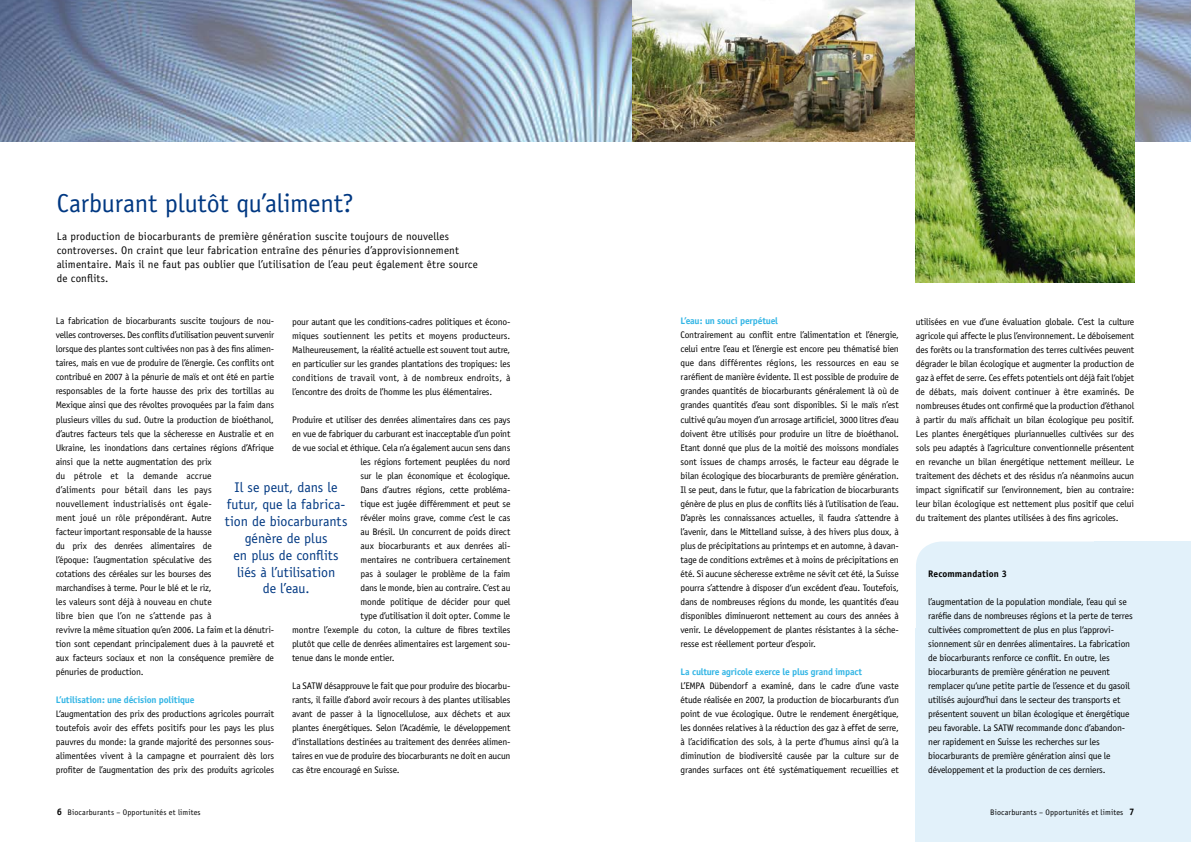
<style>
.page{position:relative;width:1191px;height:842px;background:#fff}
.page>*{position:absolute;margin:0;border:0;box-sizing:border-box;transform-origin:0 0}
.t1{font:26px "Officina Sans";letter-spacing:-.005em;color:#003882}
.t2{font:14px/17px "Officina Sans";color:#003882;text-align:center}
.t3{font:11px/14px "Officina Sans";letter-spacing:.01em;color:#000}
.t4{font:9.5px/14px "Officina Sans";letter-spacing:-.02em;color:#000;text-align:justify}
.t5{font:700 9.5px "Officina Sans";letter-spacing:-.02em;color:#32b5e5}
.t6{font:700 9.5px "Officina Sans";letter-spacing:.01em;color:#000}
.t7{font:8px "Officina Sans";letter-spacing:.015em;color:#000}
.s1{font-weight:700;font-size:9.5px}
</style>
<div class="page">
<img style="left:0;top:0;width:595px;height:142px">
<svg style="left:595px;top:0;width:596px;height:142px;background:#98a8bd"></svg>
<div style="left:916px;top:629px;width:275px;height:213px;background:#e2f1fa"></div>
<img style="left:632px;top:0;width:284px;height:142px">
<img style="left:916px;top:0;width:218px;height:282px">
<div style="left:1094px;top:541px;width:97px;height:231px;background:#e2f1fa"></div>
<div style="left:916px;top:541px;width:218px;height:258px;background:#e2f1fa;border-radius:26px"></div>
<h1 class="t1" style="left:57px;top:188px;width:298px">Carburant plutôt qu’aliment?</h1>
<p class="t3" style="left:57px;top:230px;width:422px">La production de biocarburants de première génération suscite toujours de nouvelles controverses. On craint que leur fabrication entraîne des pénuries d’approvisionnement alimentaire. Mais il ne faut pas oublier que l’utilisation de l’eau peut également être source de conflits.</p>
<p class="t4" style="left:56px;top:314px;width:220px;text-align:left">La fabrication de biocarburants suscite toujours de nou&shy;velles controverses. Des conflits d’utilisation peuvent survenir lorsque des plantes sont cultivées non pas à des fins alimen&shy;taires, mais en vue de produire de l’énergie. Ces conflits ont contribué en 2007 à la pénurie de maïs et ont été en partie responsables de la forte hausse des prix des tortillas au Mexique ainsi que des révoltes provoquées par la faim dans plusieurs villes du sud. Outre la production de bioéthanol, d’autres facteurs tels que la sécheresse en Australie et en Ukraine, les inondations dans certaines régions d’Afrique ainsi que la nette augmentation des prix<br>du pétrole et la demande accrue<br>d’aliments pour bétail dans les pays<br>nouvellement industrialisés ont égale-<br>ment joué un rôle prépondérant. Autre<br>facteur important responsable de la hausse<br>du prix des denrées alimentaires de<br>l’époque: l’augmentation spéculative des<br>cotations des céréales sur les bourses des<br>marchandises à terme. Pour le blé et le riz,<br>les valeurs sont déjà à nouveau en chute<br>libre bien que l’on ne s’attende pas à<br>revivre la même situation qu’en 2006. La faim et la dénutri&shy;tion sont cependant principalement dues à la pauvreté et aux facteurs sociaux et non la conséquence première de pénuries de production.</p>
<p class="t5" style="left:56px;top:693px;width:140px">L’utilisation: une décision politique</p>
<p class="t4" style="left:56px;top:706px;width:220px">L‘augmentation des prix des productions agricoles pourrait toutefois avoir des effets positifs pour les pays les plus pauvres du monde: la grande majorité des personnes sous&shy;alimentées vivent à la campagne et pourraient dès lors profiter de l’augmentation des prix des produits agricoles</p>
<p class="t4" style="left:292px;top:314px;width:220px">pour autant que les conditions-cadres politiques et écono&shy;miques soutiennent les petits et moyens producteurs.<br>Malheureusement, la réalité actuelle est souvent tout autre, en particulier sur les grandes plantations des tropiques: les conditions de travail vont, à de nombreux endroits, à l’encontre des droits de l’homme les plus élémentaires.</p>
<p class="t4" style="left:292px;top:412px;width:220px">Produire et utiliser des denrées alimentaires dans ces pays</p>
<p class="t4" style="left:292px;top:426px;width:220px">en vue de fabriquer du carburant est inacceptable d’un point</p>
<p class="t4" style="left:292px;top:440px;width:220px">de vue social et éthique. Cela n’a également aucun sens dans</p>
<p class="t4" style="left:360px;top:454px;width:151px">les régions fortement peuplées du nord</p>
<p class="t4" style="left:360px;top:468px;width:151px">sur le plan économique et écologique.</p>
<p class="t4" style="left:360px;top:482px;width:151px">Dans d’autres régions, cette probléma-</p>
<p class="t4" style="left:360px;top:496px;width:151px">tique est jugée différemment et peut se</p>
<p class="t4" style="left:360px;top:510px;width:151px">révéler moins grave, comme c’est le cas</p>
<p class="t4" style="left:360px;top:524px;width:151px">au Brésil. Un concurrent de poids direct</p>
<p class="t4" style="left:360px;top:538px;width:151px">aux biocarburants et aux denrées ali-</p>
<p class="t4" style="left:360px;top:552px;width:151px">mentaires ne contribuera certainement</p>
<p class="t4" style="left:360px;top:566px;width:151px">pas à soulager le problème de la faim</p>
<p class="t4" style="left:360px;top:580px;width:151px">dans le monde, bien au contraire. C‘est au</p>
<p class="t4" style="left:360px;top:594px;width:151px">monde politique de décider pour quel</p>
<p class="t4" style="left:360px;top:608px;width:151px">type d’utilisation il doit opter. Comme le</p>
<p class="t4" style="left:292px;top:622px;width:220px">montre l’exemple du coton, la culture de fibres textiles</p>
<p class="t4" style="left:292px;top:636px;width:220px">plutôt que celle de denrées alimentaires est largement sou-</p>
<p class="t4" style="left:292px;top:650px;width:104px">tenue dans le monde entier.</p>
<p class="t4" style="left:292px;top:678px;width:220px">La SATW désapprouve le fait que pour produire des biocarbu&shy;rants, il faille d’abord avoir recours à des plantes utilisables avant de passer à la lignocellulose, aux déchets et aux plantes énergétiques. Selon l’Académie, le développement d‘installations destinées au traitement des denrées alimen&shy;taires en vue de produire des biocarburants ne doit en aucun cas être encouragé en Suisse.</p>
<h2 class="t2" style="left:225px;top:478px;width:124px">Il se peut, dans le futur, que la fabrica&shy;tion de biocarburants génère de plus<br>en plus de conflits liés à l’utilisation<br>de l’eau.</h2>
<p class="t7" style="left:57px;top:807px;width:146px"><span class="s1">6</span> Biocarburants – Opportunités et limites</p>
<p class="t5" style="left:680px;top:315px;width:99px">L’eau: un souci perpétuel</p>
<p class="t4" style="left:680px;top:328px;width:220px">Contrairement au conflit entre l’alimentation et l’énergie, celui entre l’eau et l’énergie est encore peu thématisé bien que dans différentes régions, les ressources en eau se raréfient de manière évidente. Il est possible de produire de grandes quantités de biocarburants généralement là où de grandes quantités d’eau sont disponibles. Si le maïs n’est cultivé qu’au moyen d’un arrosage artificiel, 3000 litres d’eau doivent être utilisés pour produire un litre de bioéthanol.<br>Etant donné que plus de la moitié des moissons mondiales sont issues de champs arrosés, le facteur eau dégrade le bilan écologique des biocarburants de première génération.<br>Il se peut, dans le futur, que la fabrication de biocarburants génère de plus en plus de conflits liés à l’utilisation de l’eau.<br>D’après les connaissances actuelles, il faudra s’attendre à l’avenir, dans le Mittelland suisse, à des hivers plus doux, à plus de précipitations au printemps et en automne, à davan&shy;tage de conditions extrêmes et à moins de précipitations en été. Si aucune sécheresse extrême ne sévit cet été, la Suisse pourra s’attendre à disposer d‘un excédent d’eau. Toutefois, dans de nombreuses régions du monde, les quantités d’eau disponibles diminueront nettement au cours des années à venir. Le développement de plantes résistantes à la séche&shy;resse est réellement porteur d’espoir.</p>
<p class="t5" style="left:680px;top:665px;width:183px">La culture agricole exerce le plus grand impact</p>
<p class="t4" style="left:680px;top:678px;width:220px">L’EMPA Dübendorf a examiné, dans le cadre d’une vaste étude réalisée en 2007, la production de biocarburants d’un point de vue écologique. Outre le rendement énergétique, les données relatives à la réduction des gaz à effet de serre, à l’acidification des sols, à la perte d’humus ainsi qu’à la diminution de biodiversité causée par la culture sur de grandes surfaces ont été systématiquement recueillies et</p>
<p class="t4" style="left:916px;top:314px;width:220px">utilisées en vue d’une évaluation globale. C’est la culture agricole qui affecte le plus l’environnement. Le déboisement des forêts ou la transformation des terres cultivées peuvent dégrader le bilan écologique et augmenter la production de gaz à effet de serre. Ces effets potentiels ont déjà fait l‘objet de débats, mais doivent continuer à être examinés. De nombreuses études ont confirmé que la production d’éthanol à partir du maïs affichait un bilan écologique peu positif.<br>Les plantes énergétiques pluriannuelles cultivées sur des sols peu adaptés à l’agriculture conventionnelle présentent en revanche un bilan énergétique nettement meilleur. Le traitement des déchets et des résidus n’a néanmoins aucun impact significatif sur l’environnement, bien au contraire: leur bilan écologique est nettement plus positif que celui du traitement des plantes utilisées à des fins agricoles.</p>
<p class="t6" style="left:928px;top:567px;width:80px">Recommandation 3</p>
<p class="t4" style="left:928px;top:594px;width:206px;text-align:left">l’augmentation de la population mondiale, l’eau qui se raréfie dans de nombreuses régions et la perte de terres cultivées compromettent de plus en plus l‘approvi&shy;sionnement sûr en denrées alimentaires. La fabrication de biocarburants renforce ce conflit. En outre, les biocarburants de première génération ne peuvent remplacer qu‘une petite partie de l’essence et du gasoil utilisés aujourd’hui dans le secteur des transports et présentent souvent un bilan écologique et énergétique peu favorable. La SATW recommande donc d’abandon&shy;ner rapidement en Suisse les recherches sur les biocarburants de première génération ainsi que le développement et la production de ces derniers.</p>
<p class="t7" style="left:990px;top:807px;width:145px">Biocarburants – Opportunités et limites <span class="s1">7</span></p>
</div>
